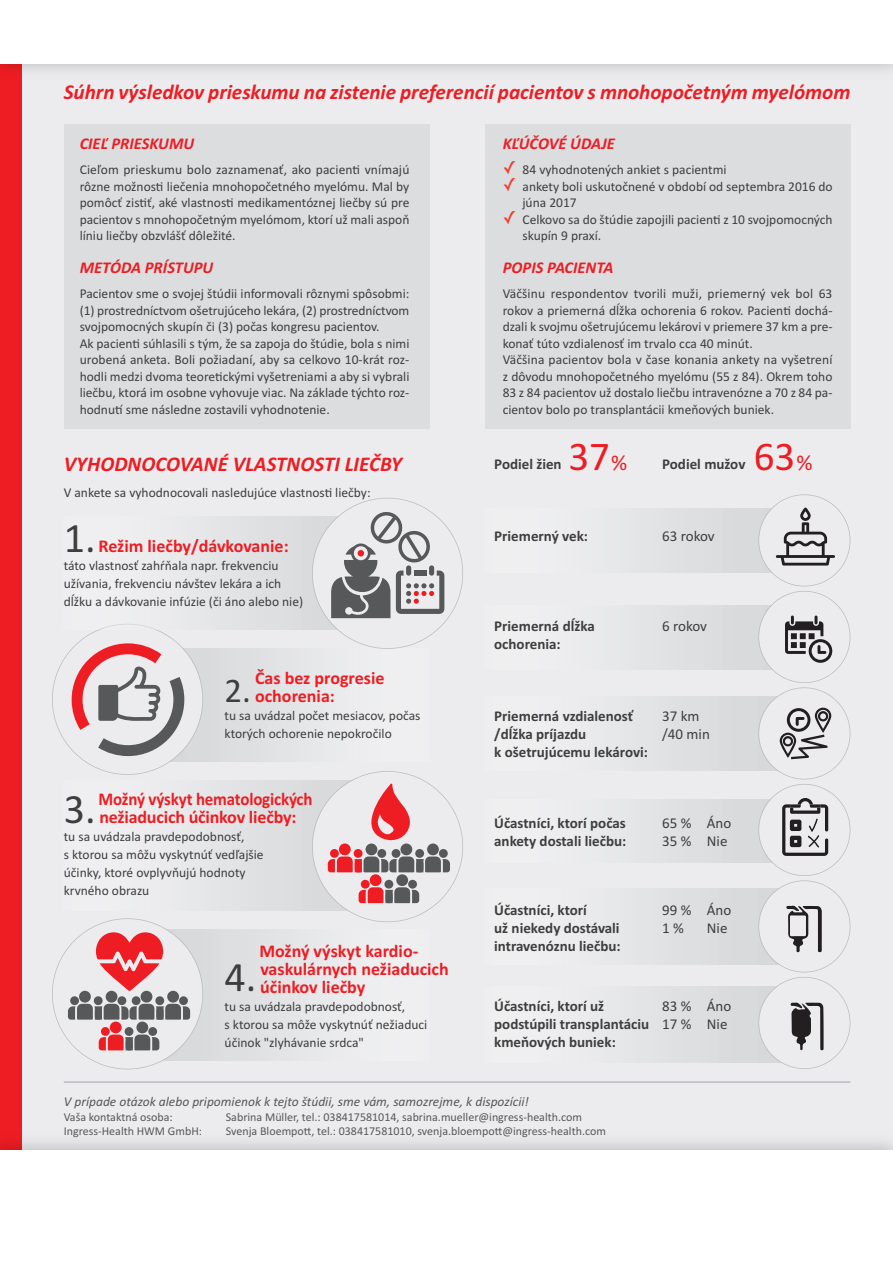
<style>
.page{position:relative;width:893px;height:1263px;background:#ececee}
.page>*{position:absolute;margin:0;border:0;box-sizing:border-box;transform-origin:0 0}
.t1{font:42px "Calibri";color:#3e3e3f}
.t2{font:41.1px "Calibri";color:#ee1d23}
.t3{font:34.8px "Calibri";color:#3e3e3f}
.t4{font:italic 700 21.3px "Calibri";letter-spacing:-.005em;color:#ee1d23}
.t5{font:italic 700 21px "Calibri";color:#ee1d23}
.t6{font:700 18px/18px "Calibri";letter-spacing:-.005em;color:#ee1d23}
.t7{font:700 18px/18px "Calibri";letter-spacing:-.005em;color:#ee1d23;scale:.94 1}
.t8{font:italic 700 16.5px "Calibri";color:#ee1d23}
.t9{font:700 15px/18px "Calibri";color:#3e3e3f}
.t10{font:15px "Calibri";color:#3e3e3f}
.t11{font:13.5px/16.5px "Calibri";color:#3e3e3f}
.t12{font:italic 13.5px "Calibri";color:#57585a}
.t13{font:12px "Calibri";color:#57585a}
.s1{font-family:"Lucida Grande";font-size:18px;color:#ef3e2e}
.s2{font-size:22.5px}
.s3{font-weight:400}
</style>
<div class="page">
<div style="left:0;top:0;width:21px;height:1263px;background:#ee1d23"></div>
<img style="left:0;top:1130px;width:893px;height:21px">
<div style="left:0;top:1151px;width:893px;height:112px;background:#fff"></div>
<img style="left:0;top:64px;width:893px;height:18px">
<div style="left:0;top:0;width:893px;height:64px;background:#fff"></div>
<hr style="left:64px;top:1081px;width:786px;height:2px;background:#bcbdc0">
<div style="left:64px;top:124px;width:365px;height:305px;background:#dcdddf"></div>
<div style="left:485px;top:124px;width:365px;height:305px;background:#dcdddf"></div>
<div style="left:485px;top:509px;width:346px;height:63px;background:linear-gradient(to bottom,#e5e6e8,#e5e6e8)"></div>
<div style="left:485px;top:606px;width:346px;height:63px;background:linear-gradient(to bottom,#e5e6e8,#e5e6e8)"></div>
<div style="left:485px;top:986px;width:341px;height:76px;background:#e5e6e8"></div>
<div style="left:485px;top:888px;width:341px;height:76px;background:#e5e6e8"></div>
<div style="left:485px;top:799px;width:346px;height:64px;background:linear-gradient(to bottom,#e5e6e8,#e5e6e8)"></div>
<div style="left:485px;top:696px;width:341px;height:74px;background:#e5e6e8"></div>
<div style="left:759px;top:978px;width:91px;height:90px;background:#ececee;border-radius:50%"></div>
<svg style="left:791px;top:1002px;width:33px;height:48px"></svg>
<div style="left:758px;top:977px;width:92px;height:92px;border:2px solid #bcbdc0;border-radius:50%"></div>
<div style="left:759px;top:881px;width:91px;height:91px;background:#ececee;border-radius:50%"></div>
<svg style="left:786px;top:905px;width:36px;height:47px"></svg>
<div style="left:758px;top:880px;width:92px;height:92px;border:2px solid #bcbdc0;border-radius:50%"></div>
<div style="left:759px;top:785px;width:91px;height:90px;background:#ececee;border-radius:50%"></div>
<svg style="left:782px;top:798px;width:46px;height:58px"></svg>
<div style="left:758px;top:784px;width:92px;height:92px;border:2px solid #bcbdc0;border-radius:50%"></div>
<div style="left:759px;top:688px;width:91px;height:91px;background:#ececee;border-radius:50%"></div>
<svg style="left:780px;top:708px;width:51px;height:51px"></svg>
<div style="left:758px;top:687px;width:92px;height:92px;border:2px solid #bcbdc0;border-radius:50%"></div>
<div style="left:759px;top:592px;width:91px;height:90px;background:#ececee;border-radius:50%"></div>
<svg style="left:785px;top:615px;width:47px;height:48px"></svg>
<div style="left:758px;top:591px;width:92px;height:92px;border:2px solid #bcbdc0;border-radius:50%"></div>
<div style="left:759px;top:495px;width:91px;height:91px;background:#ececee;border-radius:50%"></div>
<svg style="left:776px;top:508px;width:59px;height:57px"></svg>
<div style="left:758px;top:494px;width:92px;height:92px;border:2px solid #bcbdc0;border-radius:50%"></div>
<div style="left:64px;top:781px;width:346px;height:129px;background:linear-gradient(to bottom,#e6e7e9,#e6e7e8)"></div>
<div style="left:313px;top:772px;width:149px;height:149px;background:#ececee;border-radius:50%"></div>
<svg style="left:328px;top:784px;width:122px;height:119px"></svg>
<div style="left:123px;top:649px;width:306px;height:113px;background:linear-gradient(to bottom,#e6e7e8,#e6e6e8)"></div>
<div style="left:53px;top:624px;width:149px;height:150px;background:#ececee;border-radius:50%"></div>
<svg style="left:66px;top:638px;width:124px;height:118px"></svg>
<div style="left:64px;top:517px;width:346px;height:113px;background:linear-gradient(to bottom,#e6e7e9,#e6e7e8)"></div>
<div style="left:313px;top:498px;width:149px;height:150px;background:#ececee;border-radius:50%"></div>
<svg style="left:331px;top:507px;width:113px;height:111px"></svg>
<div style="left:406px;top:565px;width:5px;height:11px;background:#57585a;border-radius:3px"></div>
<div style="left:429px;top:565px;width:5px;height:11px;background:#57585a;border-radius:3px"></div>
<div style="left:112px;top:929px;width:317px;height:132px;background:linear-gradient(to bottom,#e6e7e9,#e6e6e8)"></div>
<div style="left:53px;top:919px;width:149px;height:150px;background:#ececee;border-radius:50%"></div>
<svg style="left:68px;top:932px;width:122px;height:118px"></svg>
<h3 class="t4" style="left:64px;top:79px;width:788px">Súhrn výsledkov prieskumu na zistenie preferencií pacientov s mnohopočetným myelómom</h3>
<p class="t8" style="left:80px;top:134px;width:116px">CIEĽ PRIESKUMU</p>
<p class="t11" style="left:80px;top:161px;width:331px;text-align:justify">Cieľom prieskumu bolo zaznamenať, ako pacienti vnímajú rôzne možnosti liečenia mnohopočetného myelómu. Mal by pomôcť zistiť, aké vlastnosti medikamentóznej liečby sú pre pacientov s mnohopočetným myelómom, ktorí už mali aspoň líniu liečby obzvlášť dôležité.</p>
<p class="t8" style="left:80px;top:258px;width:135px">METÓDA PRÍSTUPU</p>
<p class="t11" style="left:80px;top:285px;width:331px">Pacientov sme o svojej štúdii informovali rôznymi spôsobmi: (1) prostredníctvom ošetrujúceho lekára, (2) prostredníctvom svojpomocných skupín či (3) počas kongresu pacientov.<br>Ak pacienti súhlasili s tým, že sa zapoja do štúdie, bola s nimi urobená anketa. Boli požiadaní, aby sa celkovo 10-krát roz&shy;hodli medzi dvoma teoretickými vyšetreniami a aby si vybrali liečbu, ktorá im osobne vyhovuje viac. Na základe týchto roz&shy;hodnutí sme následne zostavili vyhodnotenie.</p>
<h3 class="t5" style="left:64px;top:451px;width:340px">VYHODNOCOVANÉ VLASTNOSTI LIEČBY</h3>
<p class="t11" style="left:64px;top:484px;width:308px">V ankete sa vyhodnocovali nasledujúce vlastnosti liečby:</p>
<h1 class="t1" style="left:64px;top:513px;width:33px">1.</h1>
<h3 class="t6" style="left:99px;top:537px;width:192px">Režim liečby/dávkovanie:</h3>
<p class="t11" style="left:64px;top:557px;width:241px;line-height:18px">táto vlastnosť zahŕňala napr. frekvenciu užívania, frekvenciu návštev lekára a ich dĺžku a dávkovanie infúzie (či áno alebo nie)</p>
<h3 class="t3" style="left:225px;top:669px;width:28px">2.</h3>
<h3 class="t6" style="left:255px;top:668px;width:131px">Čas bez progresie ochorenia:</h3>
<p class="t11" style="left:225px;top:706px;width:197px;line-height:18px">tu sa uvádzal počet mesiacov, počas ktorých ochorenie nepokročilo</p>
<h1 class="t1" style="left:64px;top:784px;width:33px">3.</h1>
<h3 class="t7" style="left:98px;top:790px;width:229px">Možný výskyt hematologických nežiaducich účinkov liečby:</h3>
<p class="t11" style="left:64px;top:828px;width:201px;line-height:18px">tu sa uvádzala pravdepodobnosť,<br>s ktorou sa môžu vyskytnúť vedľajšie účinky, ktoré ovplyvňujú hodnoty krvného obrazu</p>
<h3 class="t6" style="left:259px;top:942px;width:191px">Možný výskyt kardio&shy;vaskulárnych nežiaducich účinkov liečby</h3>
<p class="t11" style="left:225px;top:997px;width:204px;line-height:18px">tu sa uvádzala pravdepodobnosť,<br>s ktorou sa môže vyskytnúť nežiaduci účinok "zlyhávanie srdca"</p>
<h1 class="t1" style="left:225px;top:952px;width:33px">4.</h1>
<p class="t8" style="left:503px;top:134px;width:114px">KĽÚČOVÉ ÚDAJE</p>
<p class="t11" style="left:503px;top:161px;width:225px"><span class="s1">✓</span> 84 vyhodnotených ankiet s pacientmi</p>
<p class="t11" style="left:522px;top:178px;width:312px;text-indent:-20px"><span class="s1">✓</span> ankety boli uskutočnené v období od septembra 2016 do júna 2017</p>
<p class="t11" style="left:522px;top:211px;width:312px;text-indent:-20px"><span class="s1">✓</span> Celkovo sa do štúdie zapojili pacienti z 10 svojpomocných skupín 9 praxí.</p>
<p class="t8" style="left:503px;top:258px;width:112px">POPIS PACIENTA</p>
<p class="t11" style="left:503px;top:285px;width:331px">Väčšinu respondentov tvorili muži, priemerný vek bol 63 rokov a priemerná dĺžka ochorenia 6 rokov. Pacienti dochá&shy;dzali k svojmu ošetrujúcemu lekárovi v priemere 37 km a pre&shy;konať túto vzdialenosť im trvalo cca 40 minút.<br>Väčšina pacientov bola v čase konania ankety na vyšetrení z dôvodu mnohopočetného myelómu (55 z 84). Okrem toho 83 z 84 pacientov už dostalo liečbu intravenózne a 70 z 84 pa&shy;cientov bolo po transplantácii kmeňových buniek.</p>
<h2 class="t2" style="left:568px;top:432px;width:60px">37<span class="s2">%</span></h2>
<h2 class="t2" style="left:754px;top:432px;width:60px">63<span class="s2">%</span></h2>
<p class="t9" style="left:494px;top:455px;width:69px">Podiel žien</p>
<p class="t9" style="left:662px;top:455px;width:85px">Podiel mužov</p>
<p class="t9" style="left:494px;top:527px;width:95px">Priemerný vek:</p>
<p class="t10" style="left:662px;top:527px;width:54px">63 rokov</p>
<p class="t9" style="left:494px;top:617px;width:102px">Priemerná dĺžka</p>
<p class="t10" style="left:662px;top:617px;width:46px">6 rokov</p>
<p class="t9" style="left:494px;top:635px;width:68px">ochorenia:</p>
<p class="t9" style="left:494px;top:707px;width:140px">Priemerná vzdialenosť</p>
<p class="t10" style="left:662px;top:707px;width:39px">37 km</p>
<p class="t9" style="left:494px;top:725px;width:94px">/dĺžka príjazdu</p>
<p class="t10" style="left:662px;top:725px;width:49px">/40 min</p>
<p class="t9" style="left:494px;top:743px;width:155px">k ošetrujúcemu lekárovi:</p>
<p class="t9" style="left:494px;top:813px;width:133px">Účastníci, ktorí počas</p>
<p class="t10" style="left:662px;top:814px;width:71px">65 % Áno</p>
<p class="t9" style="left:494px;top:831px;width:133px">ankety dostali liečbu:</p>
<p class="t10" style="left:662px;top:832px;width:67px">35 % Nie</p>
<p class="t9" style="left:494px;top:900px;width:94px">Účastníci, ktorí</p>
<p class="t10" style="left:662px;top:901px;width:71px">99 % Áno</p>
<p class="t9" style="left:494px;top:918px;width:127px">už niekedy dostávali</p>
<p class="t10" style="left:662px;top:919px;width:23px">1%</p>
<p class="t10" style="left:707px;top:919px;width:22px">Nie</p>
<p class="t9" style="left:494px;top:936px;width:128px">intravenóznu liečbu:</p>
<p class="t9" style="left:494px;top:996px;width:239px;text-indent:168px"><span class="s3">83 % Áno </span>podstúpili transplantáciu <span class="s3">17 % Nie </span>kmeňových buniek:</p>
<p class="t9" style="left:494px;top:996px;width:112px">Účastníci, ktorí už</p>
<p class="t12" style="left:64px;top:1093px;width:467px">V prípade otázok alebo pripomienok k tejto štúdii, sme vám, samozrejme, k dispozícii!</p>
<p class="t13" style="left:64px;top:1110px;width:111px">Vaša kontaktná osoba:</p>
<p class="t13" style="left:226px;top:1110px;width:358px">Sabrina Müller, tel.: 038417581014, sabrina.mueller@ingress-health.com</p>
<p class="t13" style="left:64px;top:1124px;width:140px">Ingress-Health HWM GmbH:</p>
<p class="t13" style="left:226px;top:1124px;width:382px">Svenja Bloempott, tel.: 038417581010, svenja.bloempott@ingress-health.com</p>
</div>
